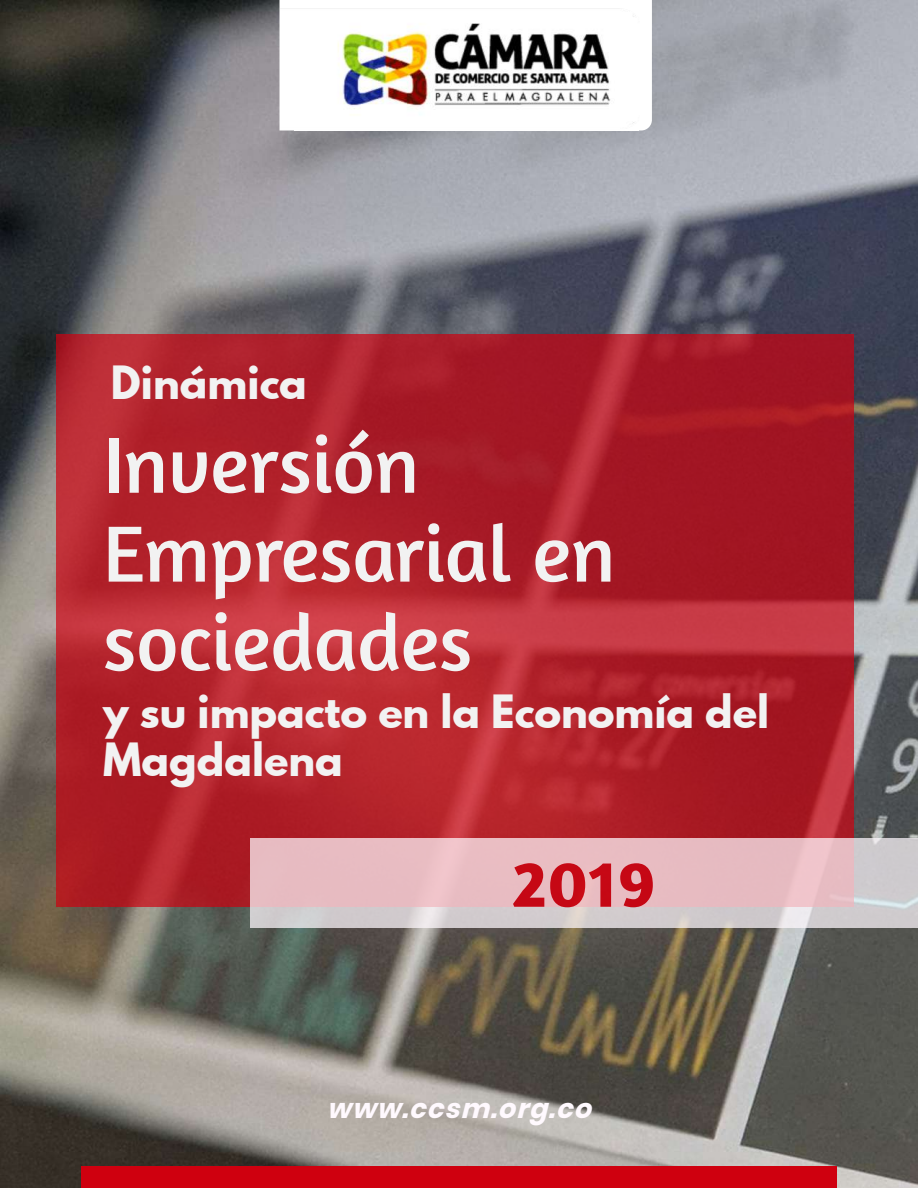
<style>
.page{position:relative;width:918px;height:1188px;background:#fff}
.page>*{position:absolute;margin:0;border:0;box-sizing:border-box;transform-origin:0 0}
.t1{font:81px/88.9px "Amaranth";color:#f2f2f2}
.t2{font:700 67.5px "Amaranth";color:#cf000f}
.t3{font:700 40.5px/48.4px "League Spartan";color:#f2f2f2}
.t4{font:italic 700 27px "Poppins";color:#fff9fe}
</style>
<div class="page">
<img style="left:0;top:0;width:918px;height:1188px">
<svg style="left:56px;top:334px;width:798px;height:572px;background:#b1222c"></svg>
<div style="left:81px;top:1167px;width:756px;height:21px;background:#cf000f"></div>
<svg style="left:251px;top:838px;width:667px;height:90px;background:#e1c1c6"></svg>
<svg style="left:639px;top:0;width:13px;height:130px"></svg>
<svg style="left:280px;top:0;width:1px;height:130px"></svg>
<img style="left:281px;top:0;width:358px;height:145px">
<p class="t3" style="left:111px;top:357px;width:197px">Dinámica</p>
<h1 class="t1" style="left:103px;top:420px;width:514px">Inversión<br>Empresarial en sociedades</h1>
<p class="t3" style="left:103px;top:686px;width:668px">y su impacto en la Economía del<br>Magdalena</p>
<h2 class="t2" style="left:512px;top:841px;width:144px">2019</h2>
<p class="t4" style="left:327px;top:1093px;width:277px">www.ccsm.org.co</p>
</div>
